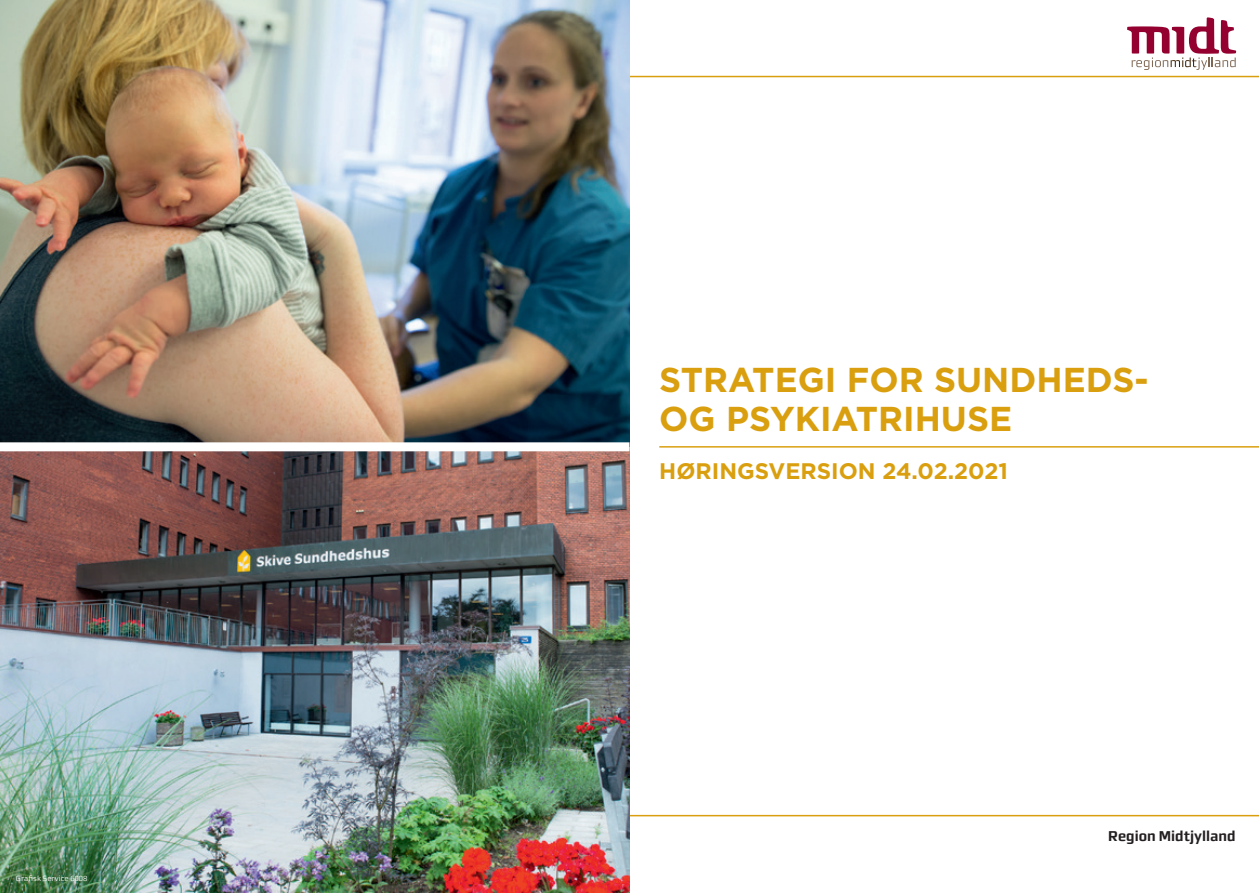
<style>
.page{position:relative;width:1259px;height:893px;background:#fff}
.page>*{position:absolute;margin:0;border:0;box-sizing:border-box;transform-origin:0 0}
.t1{font:700 34.5px "Gotham";color:#da9f0f}
.t2{font:700 22.5px "Gotham";color:#da9f0f}
.Afsender_1__linje{font:700 14.25px "midtsans";color:#231f20}
.t3{font:7.5px "midtsans";color:#fff}
</style>
<div class="page">
<hr style="left:609px;top:76px;width:650px;height:1px;background:#da9f0f">
<hr style="left:609px;top:815px;width:650px;height:1px;background:#da9f0f">
<img style="left:0;top:0;width:629px;height:893px">
<div style="left:0;top:442px;width:629px;height:9px;background:#fff"></div>
<svg style="left:1127px;top:17px;width:109px;height:53px"></svg>
<hr style="left:659px;top:446px;width:600px;height:2px;background:#da9f0f">
<p class="t3" style="left:16px;top:874px;width:73px">Grafisk Service 6008</p>
<p class="t1" style="left:659px;top:360px;width:491px">STRATEGI FOR SUNDHEDS-</p>
<p class="t1" style="left:659px;top:399px;width:354px">OG PSYKIATRIHUSE</p>
<p class="t2" style="left:659px;top:458px;width:350px">HØRINGSVERSION 24.02.2021</p>
<p class="Afsender_1__linje" style="left:1108px;top:828px;width:129px">Region Midtjylland</p>
</div>
